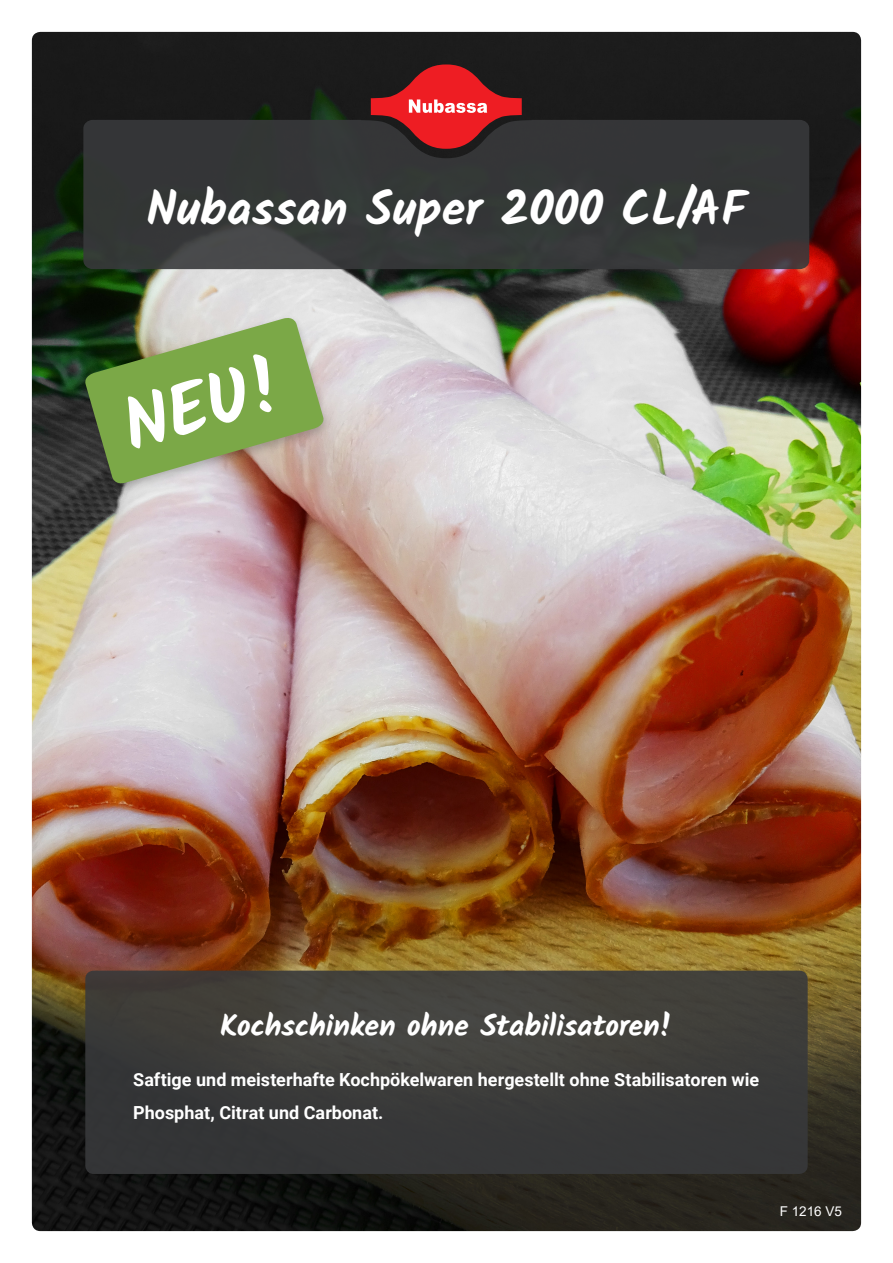
<style>
.page{position:relative;width:893px;height:1263px;background:#fff}
.page>*{position:absolute;margin:0;border:0;box-sizing:border-box;transform-origin:0 0}
.t1{font:700 72px "Kalam";color:#fff}
.t2{font:700 48px "Kalam";color:#fff}
.t3{font:700 30px "Kalam";letter-spacing:-.01em;color:#fff}
.t4{font:700 18px/33px "Roboto";color:#fff}
.t5{font:13.5px "Arial";color:#fff}
</style>
<div class="page">
<img style="left:32px;top:32px;width:829px;height:1199px">
<div style="left:85px;top:971px;width:723px;height:203px;background:#38393b;border-radius:9px"></div>
<div style="left:78px;top:314px;width:254px;height:182px;background:#231f20;opacity:.25"></div>
<svg style="left:83px;top:315px;width:242px;height:171px"></svg>
<svg style="left:371px;top:64px;width:151px;height:56px"></svg>
<svg style="left:83px;top:120px;width:726px;height:149px;fill:#343637"></svg>
<h2 class="t2" style="left:146px;top:180px;width:602px">Nubassan Super 2000 CL/AF</h2>
<h1 class="t1" style="left:113px;top:387px;width:164px;rotate:-16deg">NEU!</h1>
<h3 class="t3" style="left:220px;top:1008px;width:454px">Kochschinken ohne Stabilisatoren!</h3>
<p class="t4" style="left:133px;top:1062px;width:627px">Saftige und meisterhafte Kochpökelwaren hergestellt ohne Stabilisatoren wie<br>Phosphat, Citrat und Carbonat.</p>
<p class="t5" style="left:780px;top:1202px;width:64px">F 1216 V5</p>
</div>
